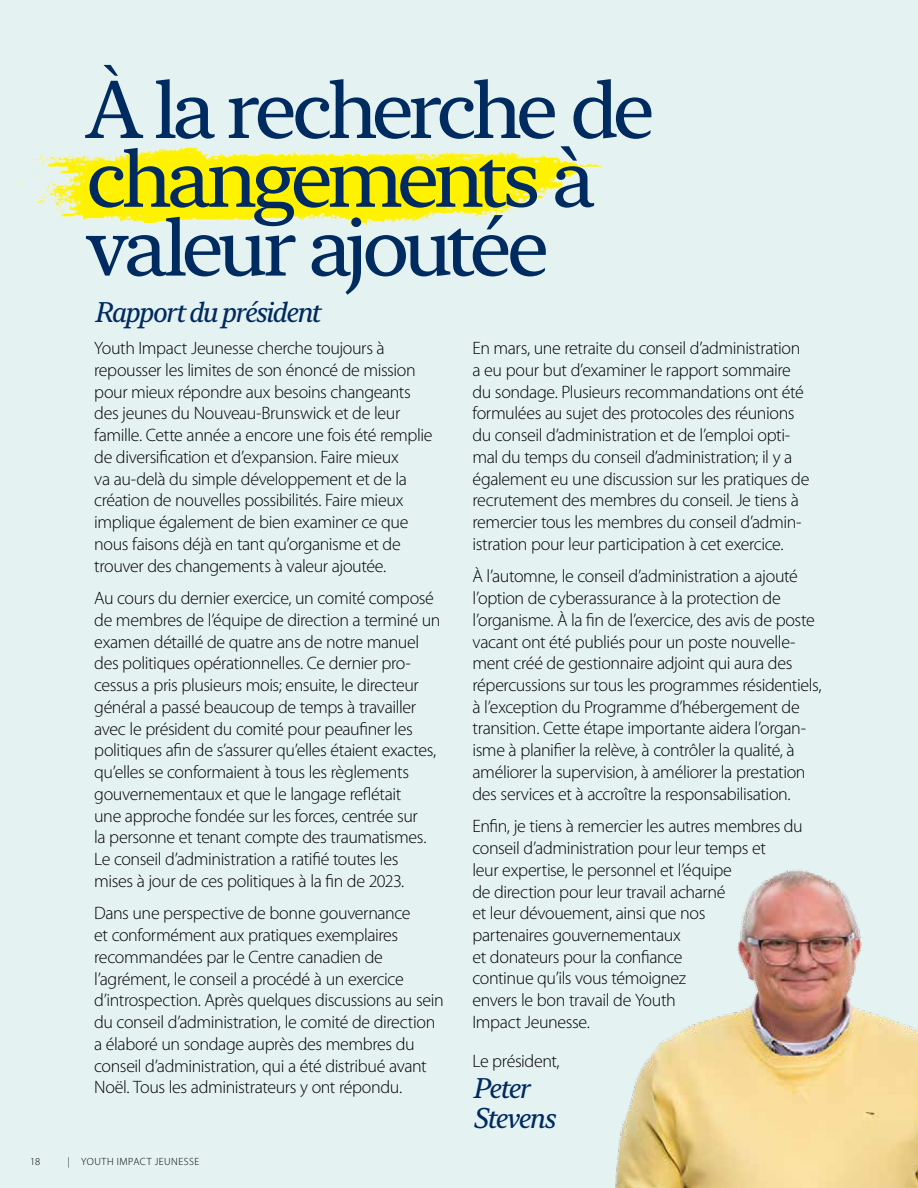
<style>
.page{position:relative;width:918px;height:1188px;background:#e5f2f2}
.page>*{position:absolute;margin:0;border:0;box-sizing:border-box;transform-origin:0 0}
.t1{font:81.15px/68.8px "New York Small";letter-spacing:-.075em;color:#002b60}
.t2{font:italic 28.2px/30px "New York Small";letter-spacing:-.06em;color:#002b60}
.t3{font:300 18px/21.8px "Myriad Pro";letter-spacing:-.025em;color:#000}
.t4{font:300 10.5px "Myriad Pro";letter-spacing:.045em;color:#000}
</style>
<div class="page">
<img style="left:2px;top:144px;width:599px;height:81px">
<img style="left:615px;top:869px;width:303px;height:319px">
<h1 class="t1" style="left:85px;top:70px;width:572px">À la recherche de changements à valeur ajoutée</h1>
<h2 class="t2" style="left:94px;top:295px;width:227px">Rapport du président</h2>
<p class="t3" style="left:94px;top:338px;width:340px">Youth Impact Jeunesse cherche toujours à repousser les limites de son énoncé de mission pour mieux répondre aux besoins changeants des jeunes du Nouveau-Brunswick et de leur famille. Cette année a encore une fois été remplie de diversification et d’expansion. Faire mieux<br>va au-delà du simple développement et de la création de nouvelles possibilités. Faire mieux implique également de bien examiner ce que nous faisons déjà en tant qu’organisme et de trouver des changements à valeur ajoutée.</p>
<p class="t3" style="left:94px;top:588px;width:348px">Au cours du dernier exercice, un comité composé de membres de l’équipe de direction a terminé un examen détaillé de quatre ans de notre manuel des politiques opérationnelles. Ce dernier pro&shy;cessus a pris plusieurs mois; ensuite, le directeur général a passé beaucoup de temps à travailler avec le président du comité pour peaufiner les politiques afin de s’assurer qu’elles étaient exactes, qu’elles se conformaient à tous les règlements gouvernementaux et que le langage reflétait<br>une approche fondée sur les forces, centrée sur<br>la personne et tenant compte des traumatismes.<br>Le conseil d’administration a ratifié toutes les mises à jour de ces politiques à la fin de 2023.</p>
<p class="t3" style="left:94px;top:903px;width:351px">Dans une perspective de bonne gouvernance<br>et conformément aux pratiques exemplaires recommandées par le Centre canadien de l’agrément, le conseil a procédé à un exercice d’introspection. Après quelques discussions au sein du conseil d’administration, le comité de direction a élaboré un sondage auprès des membres du conseil d’administration, qui a été distribué avant Noël. Tous les administrateurs y ont répondu.</p>
<p class="t3" style="left:472px;top:337px;width:339px">En mars, une retraite du conseil d’administration a eu pour but d’examiner le rapport sommaire du sondage. Plusieurs recommandations ont été formulées au sujet des protocoles des réunions du conseil d’administration et de l’emploi opti&shy;mal du temps du conseil d’administration; il y a également eu une discussion sur les pratiques de recrutement des membres du conseil. Je tiens à remercier tous les membres du conseil d’admin&shy;istration pour leur participation à cet exercice.</p>
<p class="t3" style="left:472px;top:566px;width:351px">À l’automne, le conseil d’administration a ajouté l’option de cyberassurance à la protection de l’organisme. À la fin de l’exercice, des avis de poste vacant ont été publiés pour un poste nouvelle&shy;ment créé de gestionnaire adjoint qui aura des répercussions sur tous les programmes résidentiels, à l’exception du Programme d’hébergement de transition. Cette étape importante aidera l’organ&shy;isme à planifier la relève, à contrôler la qualité, à améliorer la supervision, à améliorer la prestation des services et à accroître la responsabilisation.</p>
<p class="t3" style="left:472px;top:816px;width:332px">Enfin, je tiens à remercier les autres membres du conseil d’administration pour leur temps et<br>leur expertise, le personnel et l’équipe<br>de direction pour leur travail acharné<br>et leur dévouement, ainsi que nos<br>partenaires gouvernementaux<br>et donateurs pour la confiance<br>continue qu’ils vous témoignez<br>envers le bon travail de Youth<br>Impact Jeunesse.</p>
<p class="t3" style="left:472px;top:1051px;width:89px">Le président,</p>
<h2 class="t2" style="left:472px;top:1071px;width:84px">Peter<br>Stevens</h2>
<p class="t4" style="left:30px;top:1156px;width:12px">18</p>
<p class="t4" style="left:68px;top:1156px;width:133px">| YOUTH IMPACT JEUNESSE</p>
</div>
